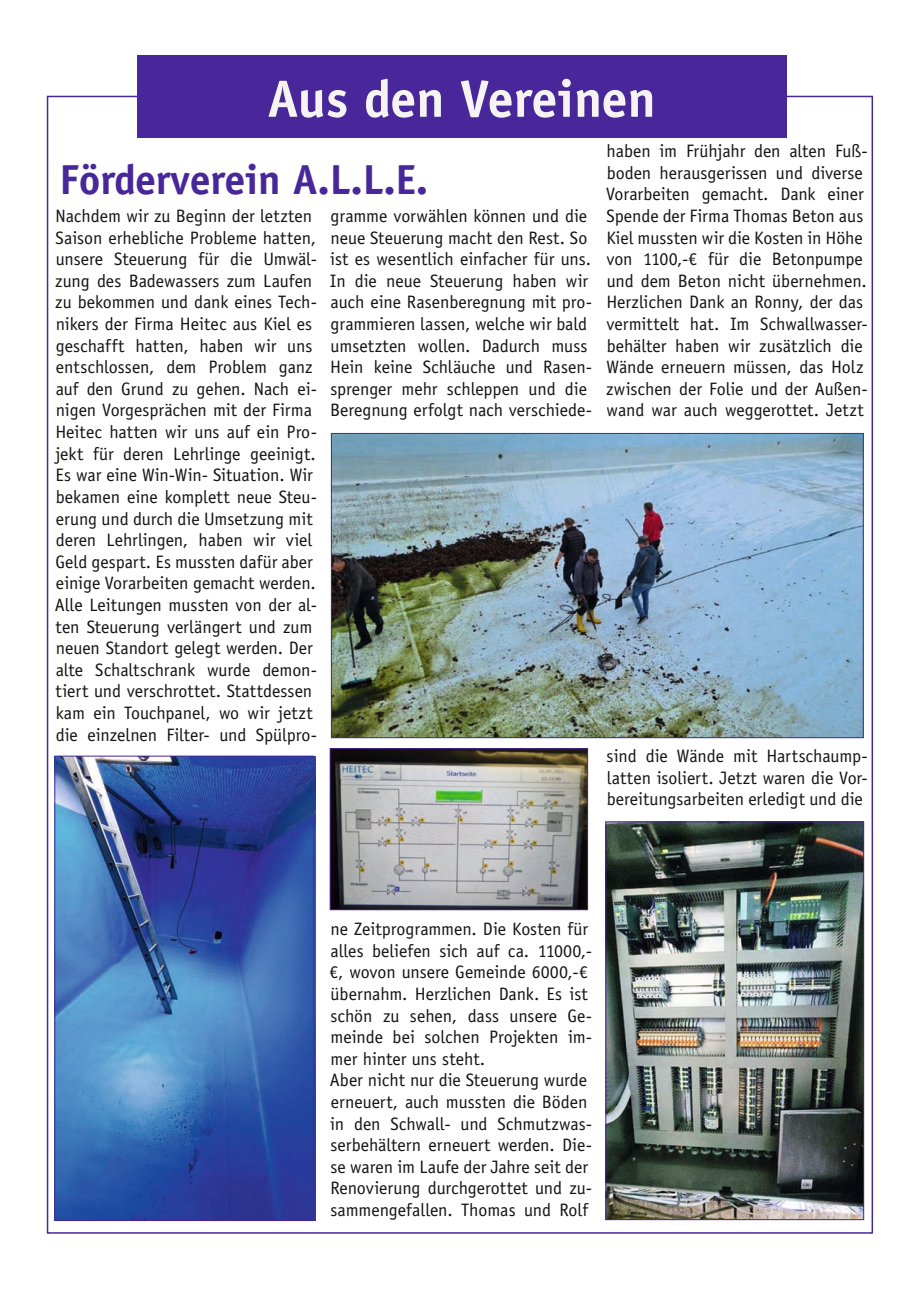
<style>
.page{position:relative;width:919px;height:1289px;background:#fff}
.page>*{position:absolute;margin:0;border:0;box-sizing:border-box;transform-origin:0 0}
.t1{font:700 52.5px "Officina Sans LT";color:#f6f3f2}
.t2{font:700 42px "Officina Sans LT";letter-spacing:-.005em;color:#47279a}
.t3{font:18px/21.6px "Officina Sans LT";letter-spacing:-.005em;color:#131413}
</style>
<div class="page">
<img style="left:46px;top:95px;width:827px;height:1139px">
<div style="left:137px;top:55px;width:649px;height:82px;background:#47279a"></div>
<h1 class="t1" style="left:267px;top:66px;width:390px">Aus den Vereinen</h1>
<h2 class="t2" style="left:60px;top:154px;width:370px">Förderverein A.L.L.E.</h2>
<p class="t3" style="left:55px;top:205px;width:263px">Nachdem wir zu Beginn der letzten Saison erhebliche Probleme hatten, unsere Steuerung für die Umwäl&shy;zung des Badewassers zum Laufen zu bekommen und dank eines Tech&shy;nikers der Firma Heitec aus Kiel es geschafft hatten, haben wir uns entschlossen, dem Problem ganz auf den Grund zu gehen. Nach ei&shy;nigen Vorgesprächen mit der Firma Heitec hatten wir uns auf ein Pro&shy;jekt für deren Lehrlinge geeinigt.<br>Es war eine Win-Win- Situation. Wir bekamen eine komplett neue Steu&shy;erung und durch die Umsetzung mit deren Lehrlingen, haben wir viel Geld gespart. Es mussten dafür aber einige Vorarbeiten gemacht werden.<br>Alle Leitungen mussten von der al&shy;ten Steuerung verlängert und zum neuen Standort gelegt werden. Der alte Schaltschrank wurde demon&shy;tiert und verschrottet. Stattdessen kam ein Touchpanel, wo wir jetzt die einzelnen Filter- und Spülpro-</p>
<p class="t3" style="left:330px;top:205px;width:264px">gramme vorwählen können und die neue Steuerung macht den Rest. So ist es wesentlich einfacher für uns.<br>In die neue Steuerung haben wir auch eine Rasenberegnung mit pro&shy;grammieren lassen, welche wir bald umsetzten wollen. Dadurch muss Hein keine Schläuche und Rasen&shy;sprenger mehr schleppen und die Beregnung erfolgt nach verschiede-</p>
<p class="t3" style="left:606px;top:140px;width:263px">haben im Frühjahr den alten Fuß&shy;boden herausgerissen und diverse Vorarbeiten gemacht. Dank einer Spende der Firma Thomas Beton aus Kiel mussten wir die Kosten in Höhe von 1100,-€ für die Betonpumpe und dem Beton nicht übernehmen.<br>Herzlichen Dank an Ronny, der das vermittelt hat. Im Schwallwasser&shy;behälter haben wir zusätzlich die Wände erneuern müssen, das Holz zwischen der Folie und der Außen&shy;wand war auch weggerottet. Jetzt</p>
<p class="t3" style="left:606px;top:745px;width:263px;text-align:justify">sind die Wände mit Hartschaump&shy;latten isoliert. Jetzt waren die Vor&shy;bereitungsarbeiten erledigt und die</p>
<p class="t3" style="left:329px;top:918px;width:264px">ne Zeitprogrammen. Die Kosten für alles beliefen sich auf ca. 11000,- €, wovon unsere Gemeinde 6000,-€ übernahm. Herzlichen Dank. Es ist schön zu sehen, dass unsere Ge&shy;meinde bei solchen Projekten im&shy;mer hinter uns steht.<br>Aber nicht nur die Steuerung wurde erneuert, auch mussten die Böden in den Schwall- und Schmutzwas&shy;serbehältern erneuert werden. Die&shy;se waren im Laufe der Jahre seit der<br>Renovierung durchgerottet und zu&shy;sammengefallen. Thomas und Rolf</p>
</div>
